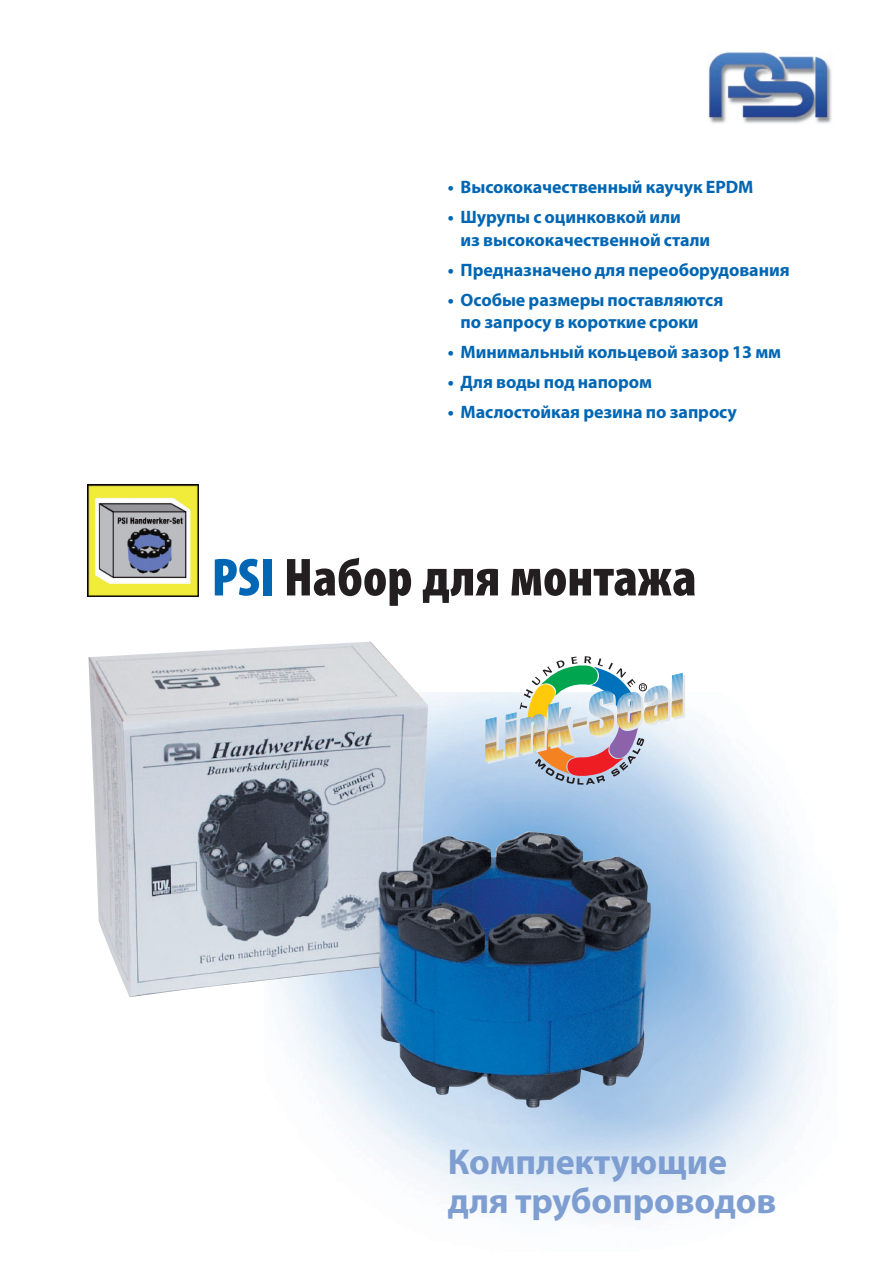
<style>
.page{position:relative;width:894px;height:1263px;background:#fff}
.page>*{position:absolute;margin:0;border:0;box-sizing:border-box;transform-origin:0 0}
.t1{font:900 condensed 54px "Myriad Pro";color:#231f20}
.t2{font:700 36px/39px "Myriad Pro";letter-spacing:-.005em;color:#7e9ed2}
.t3{font:700 18px/22.5px "Myriad Pro";letter-spacing:-.005em;color:#0166b3}
.s1{color:#0166b3}
</style>
<div class="page">
<img style="left:708px;top:52px;width:124px;height:72px">
<img style="left:338px;top:714px;width:488px;height:508px">
<svg style="left:650px;top:672px;width:35px;height:113px;background:#d8e0e2"></svg>
<img style="left:88px;top:641px;width:562px;height:467px">
<img style="left:87px;top:485px;width:111px;height:111px">
<p class="t3" style="left:448px;top:175px;width:307px">• Высококачественный каучук EPDM</p>
<p class="t3" style="left:460px;top:205px;width:251px;text-indent:-13px">• Шурупы с оцинковкой или<br>из высококачественной стали</p>
<p class="t3" style="left:448px;top:258px;width:343px">• Предназначено для переоборудования</p>
<p class="t3" style="left:460px;top:288px;width:264px;text-indent:-13px">• Особые размеры поставляются по запросу в короткие сроки</p>
<p class="t3" style="left:448px;top:340px;width:335px">• Минимальный кольцевой зазор 13 мм</p>
<p class="t3" style="left:448px;top:370px;width:206px">• Для воды под напором</p>
<p class="t3" style="left:448px;top:400px;width:290px">• Маслостойкая резина по запросу</p>
<h1 class="t1" style="left:212px;top:543px;width:486px"><span class="s1">PSI</span> Набор для монтажа</h1>
<h2 class="t2" style="left:448px;top:1141px;width:330px">Комплектующие для трубопроводов</h2>
</div>
